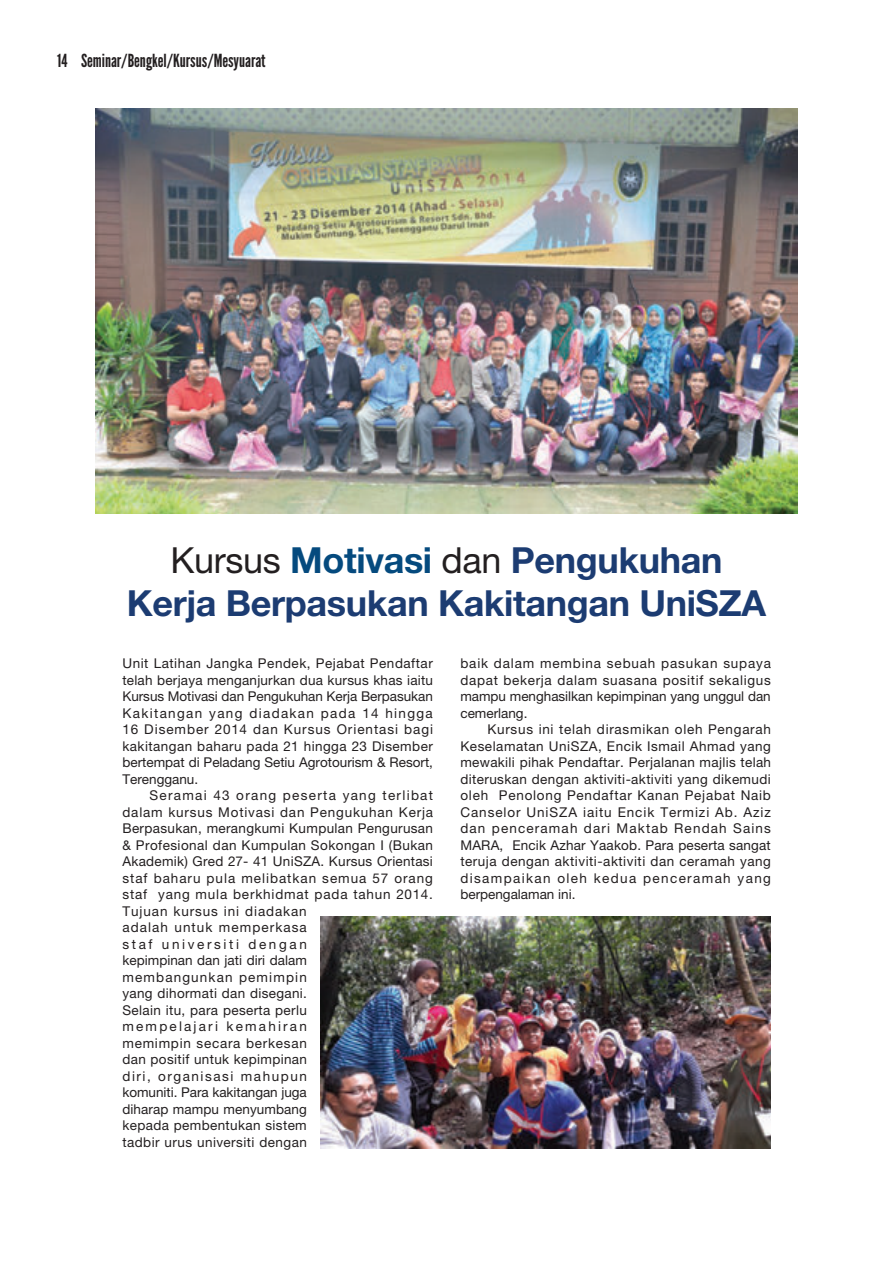
<style>
.page{position:relative;width:893px;height:1263px;background:#fff}
.page>*{position:absolute;margin:0;border:0;box-sizing:border-box;transform-origin:0 0}
.t1{font:700 36px/43.2px "Helvetica Neue LT Pro";letter-spacing:-.01em;color:#1c3c72;text-align:center}
.t2{font:18px "League Gothic";color:#231f20}
.t3{font:13.5px/16.5px "Helvetica Neue LT Pro";letter-spacing:.03em;color:#231f20;text-align:justify}
.s1{font-weight:400;color:#231f20}
.s2{color:#054a7e}
</style>
<div class="page">
<img style="left:96px;top:108px;width:701px;height:405px">
<img style="left:320px;top:917px;width:451px;height:231px">
<h2 class="t2" style="left:57px;top:50px;width:210px">14 Seminar/Bengkel/Kursus/Mesyuarat</h2>
<h1 class="t1" style="left:127px;top:537px;width:641px"><span class="s1">Kursus</span> <span class="s2">Motivasi</span> <span class="s1">dan</span> Pengukuhan<br>Kerja Berpasukan Kakitangan UniSZA</h1>
<p class="t3" style="left:122px;top:655px;width:312px">Unit Latihan Jangka Pendek, Pejabat Pendaftar telah berjaya menganjurkan dua kursus khas iaitu Kursus Motivasi dan Pengukuhan Kerja Berpasukan Kakitangan yang diadakan pada 14 hingga 16 Disember 2014 dan Kursus Orientasi bagi kakitangan baharu pada 21 hingga 23 Disember bertempat di Peladang Setiu Agrotourism &amp; Resort, Terengganu.</p>
<p class="t3" style="left:122px;top:787px;width:312px;text-align:left;text-indent:27px">Seramai 43 orang peserta yang terlibat dalam kursus Motivasi dan Pengukuhan Kerja<br>Berpasukan, merangkumi Kumpulan Pengurusan &amp; Profesional dan Kumpulan Sokongan I (Bukan<br>Akademik) Gred 27- 41 UniSZA. Kursus Orientasi staf baharu pula melibatkan semua 57 orang staf yang mula berkhidmat pada tahun 2014.<br>Tujuan kursus ini diadakan<br>adalah untuk memperkasa<br>staf universiti dengan<br>kepimpinan dan jati diri dalam<br>membangunkan pemimpin<br>yang dihormati dan disegani.<br>Selain itu, para peserta perlu<br>mempelajari kemahiran<br>memimpin secara berkesan<br>dan positif untuk kepimpinan<br>diri, organisasi mahupun<br>komuniti. Para kakitangan juga<br>diharap mampu menyumbang<br>kepada pembentukan sistem<br>tadbir urus universiti dengan</p>
<p class="t3" style="left:460px;top:655px;width:312px">baik dalam membina sebuah pasukan supaya dapat bekerja dalam suasana positif sekaligus mampu menghasilkan kepimpinan yang unggul dan cemerlang.</p>
<p class="t3" style="left:460px;top:721px;width:312px;text-indent:27px">Kursus ini telah dirasmikan oleh Pengarah Keselamatan UniSZA, Encik Ismail Ahmad yang mewakili pihak Pendaftar. Perjalanan majlis telah diteruskan dengan aktiviti-aktiviti yang dikemudi oleh Penolong Pendaftar Kanan Pejabat Naib Canselor UniSZA iaitu Encik Termizi Ab. Aziz dan penceramah dari Maktab Rendah Sains MARA, Encik Azhar Yaakob. Para peserta sangat teruja dengan aktiviti-aktiviti dan ceramah yang disampaikan oleh kedua penceramah yang berpengalaman ini.</p>
</div>
